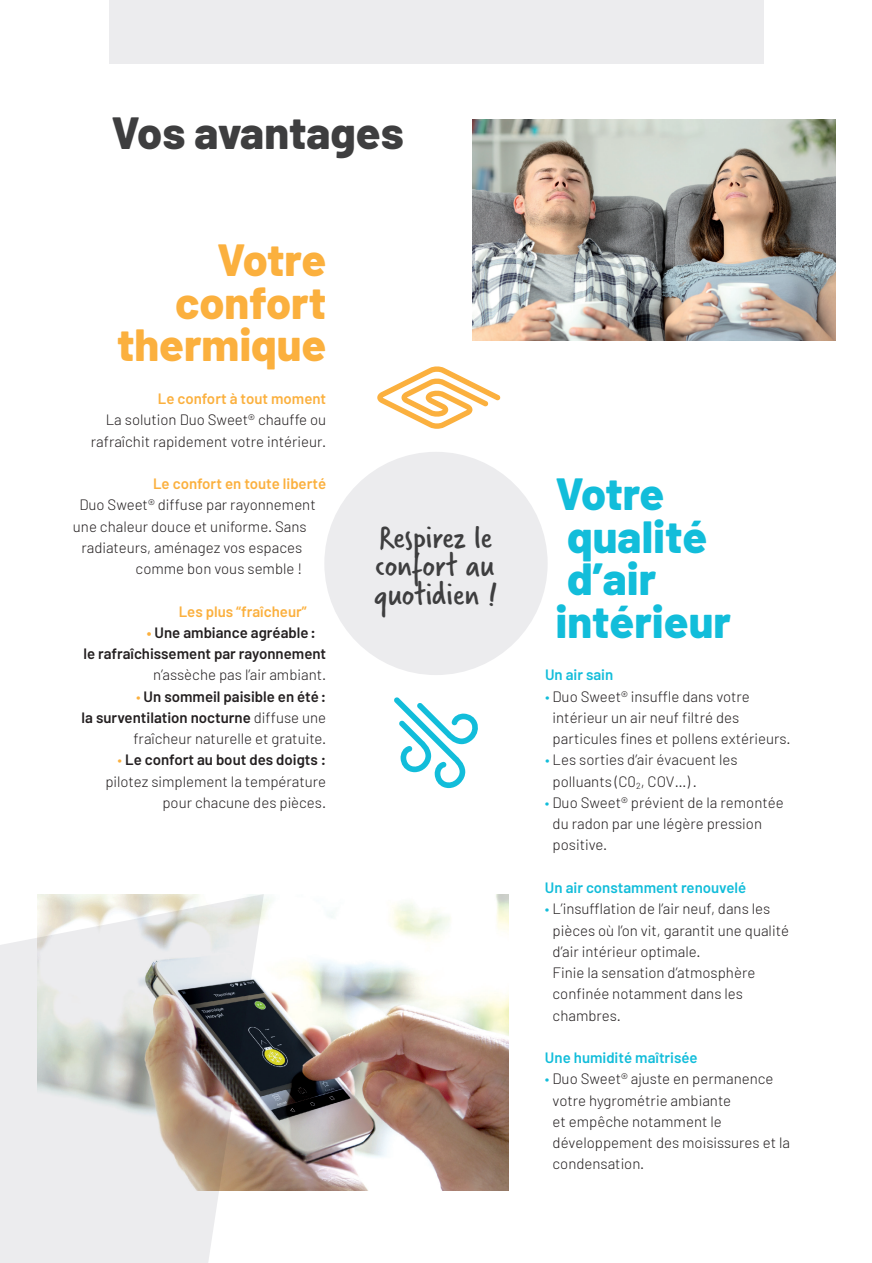
<style>
.page{position:relative;width:872px;height:1263px;background:#fff}
.page>*{position:absolute;margin:0;border:0;box-sizing:border-box;transform-origin:0 0}
.t1{font:800 45px/42.5px "Barlow";color:#12bdda}
.t2{font:800 45px/42.6px "Barlow";color:#fbb03e;text-align:right}
.t3{font:800 45px "Barlow";color:#3e3e3f}
.t4{font:34.5px/28.5px "Verveine";color:#3e3e3f}
.t5{font:300 15px/21.3px "Barlow";color:#231f20}
.t6{font:600 15px/21.3px "Barlow";color:#231f20}
.t7{font:600 15px "Barlow";color:#fbb03e}
.t8{font:600 15px "Barlow";color:#12bdda}
.s1{color:#fbb03e}
.s2{font-weight:300;color:#fbb03e}
.s3{font-weight:300}
.s4{font-weight:600}
.s5{color:#12bdda}
</style>
<div class="page">
<img style="left:264px;top:894px;width:244px;height:297px">
<svg style="left:0;top:894px;width:264px;height:369px;background:#d6d3d1"></svg>
<div style="left:324px;top:452px;width:223px;height:223px;background:#ececee;border-radius:50%"></div>
<div style="left:109px;top:0;width:654px;height:64px;background:#ececee"></div>
<img style="left:472px;top:119px;width:363px;height:221px">
<svg style="left:394px;top:697px;width:84px;height:91px"></svg>
<svg style="left:377px;top:366px;width:123px;height:63px"></svg>
<h1 class="t3" style="left:112px;top:105px;width:294px">Vos avantages</h1>
<h1 class="t2" style="left:117px;top:239px;width:211px">Votre confort thermique</h1>
<p class="t7" style="left:158px;top:389px;width:170px">Le confort à tout moment</p>
<p class="t5" style="left:91px;top:409px;width:237px;text-align:right">La solution Duo Sweet® chauffe ou rafraîchit rapidement votre intérieur.</p>
<p class="t7" style="left:153px;top:474px;width:175px">Le confort en toute liberté</p>
<p class="t5" style="left:79px;top:494px;width:238px">Duo Sweet® diffuse par rayonnement</p>
<p class="t5" style="left:73px;top:515px;width:235px">une chaleur douce et uniforme. Sans</p>
<p class="t5" style="left:81px;top:536px;width:222px">radiateurs, aménagez vos espaces</p>
<p class="t5" style="left:136px;top:558px;width:168px">comme bon vous semble !</p>
<p class="t7" style="left:179px;top:602px;width:130px">Les plus “fraîcheur”</p>
<p class="t6" style="left:83px;top:621px;width:244px;text-indent:63px"><span class="s1">•</span> Une ambiance agréable: le rafraîchissement par rayonnement</p>
<p class="t5" style="left:153px;top:664px;width:174px">n’assèche pas l’air ambiant.</p>
<p class="t6" style="left:82px;top:685px;width:246px;text-align:right"><span class="s2">•</span> Un sommeil paisible en été:<br>la surventilation nocturne <span class="s3">diffuse une fraîcheur naturelle et gratuite.</span></p>
<p class="t5" style="left:105px;top:749px;width:222px;text-align:right"><span class="s1">•</span> <span class="s4">Le confort au bout des doigts : </span>pilotez simplement la température pour chacune des pièces.</p>
<h2 class="t4" style="left:374px;top:523px;width:125px">Respirez le confort au quotidien !</h2>
<h1 class="t1" style="left:555px;top:473px;width:177px">Votre qualité d’air intérieur</h1>
<p class="t8" style="left:545px;top:666px;width:70px">Un air sain</p>
<p class="t5" style="left:552px;top:685px;width:240px;text-indent:-8px"><span class="s5">•</span> Duo Sweet® insuffle dans votre intérieur un air neuf filtré des particules fines et pollens extérieurs.</p>
<p class="t5" style="left:552px;top:749px;width:187px;text-indent:-8px"><span class="s5">•</span> Les sorties d’air évacuent les polluants (C0<sub>2</sub>, COV…) .</p>
<p class="t5" style="left:552px;top:791px;width:233px;text-indent:-8px"><span class="s5">•</span> Duo Sweet® prévient de la remontée du radon par une légère pression positive.</p>
<p class="t8" style="left:545px;top:878px;width:203px">Un air constamment renouvelé</p>
<p class="t5" style="left:552px;top:898px;width:238px;text-indent:-8px"><span class="s5">•</span> L’insufflation de l’air neuf, dans les pièces où l’on vit, garantit une qualité d’air intérieur optimale.<br>Finie la sensation d’atmosphère confinée notamment dans les chambres.</p>
<p class="t8" style="left:545px;top:1048px;width:154px">Une humidité maîtrisée</p>
<p class="t5" style="left:552px;top:1068px;width:239px;text-indent:-8px"><span class="s5">•</span> Duo Sweet® ajuste en permanence votre hygrométrie ambiante<br>et empêche notamment le développement des moisissures et la condensation.</p>
</div>
